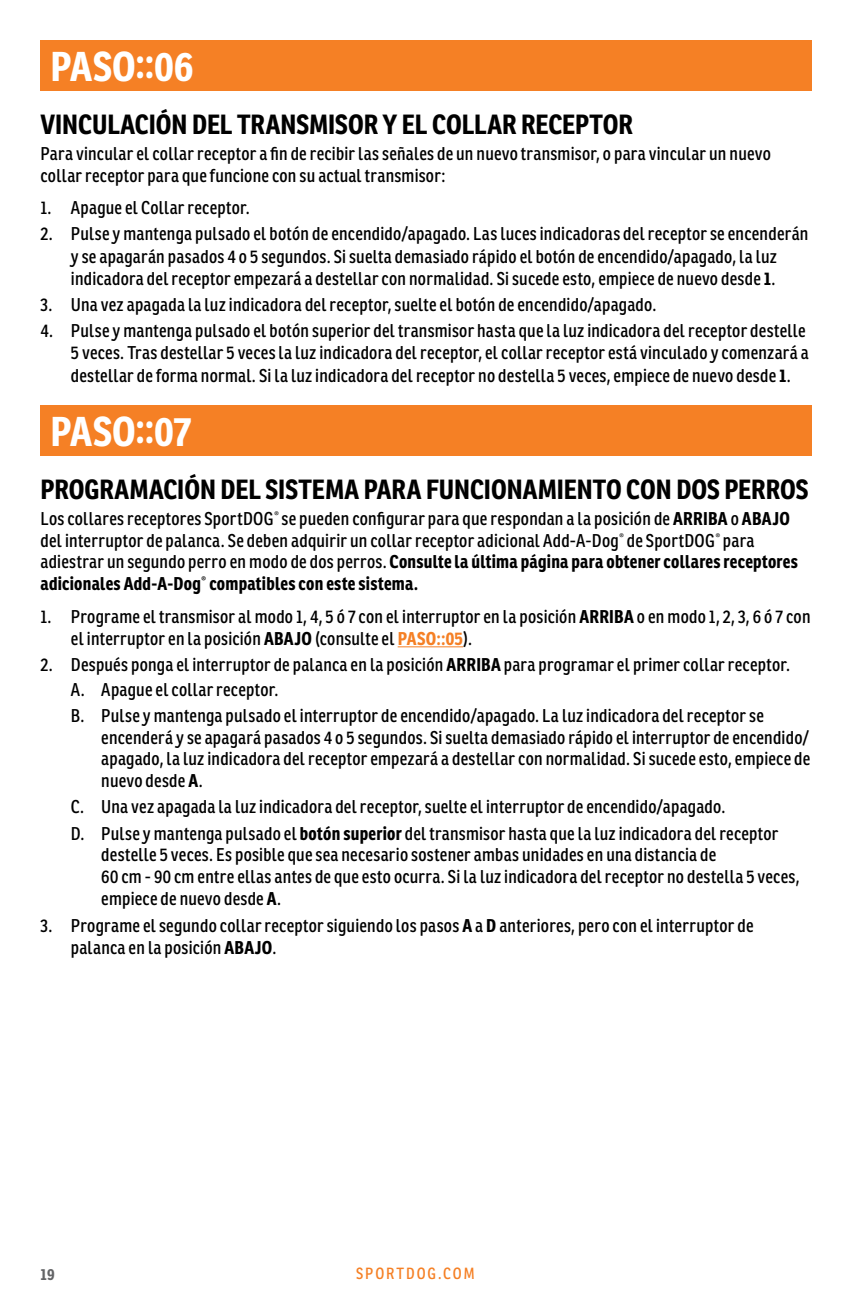
<style>
.page{position:relative;width:851px;height:1296px;background:#fff}
.page>*{position:absolute;margin:0;border:0;box-sizing:border-box;transform-origin:0 0}
.t1{font:700 40.5px "Ronnia Cond";color:#fff}
.t2{font:700 27px "Ronnia Cond";letter-spacing:-.005em;color:#000}
.t3{font:18px/21.6px "Ronnia Cond";letter-spacing:.015em;color:#000}
.t4{font:15.75px "Ronnia Cond";letter-spacing:.12em;color:#f58025}
.t5{font:700 15.75px "Ronnia Cond";color:#636466}
.s1{font-weight:700}
.s2{font-weight:700;color:#f58025}
</style>
<div class="page">
<hr style="left:397px;top:646px;width:66px;height:1px;background:#f58025">
<div style="left:40px;top:41px;width:771px;height:50px;background:#f58025"></div>
<div style="left:40px;top:406px;width:771px;height:50px;background:#f58025"></div>
<h1 class="t1" style="left:51px;top:41px;width:144px">PASO::06</h1>
<h2 class="t2" style="left:40px;top:107px;width:594px">VINCULACIÓN DEL TRANSMISOR Y EL COLLAR RECEPTOR</h2>
<p class="t3" style="left:40px;top:143px;width:731px">Para vincular el collar receptor a fin de recibir las señales de un nuevo transmisor, o para vincular un nuevo collar receptor para que funcione con su actual transmisor:</p>
<p class="t3" style="left:40px;top:197px;width:211px">1. Apague el Collar receptor.</p>
<p class="t3" style="left:40px;top:222px;width:769px;line-height:22.5px;text-align:center">2. Pulse y mantenga pulsado el botón de encendido/apagado. Las luces indicadoras del receptor se encenderán y se apagarán pasados 4 o 5 segundos. Si suelta demasiado rápido el botón de encendido/apagado, la luz indicadora del receptor empezará a destellar con normalidad. Si sucede esto, empiece de nuevo desde <span class="s1">1</span>.</p>
<p class="t3" style="left:40px;top:294px;width:617px">3. Una vez apagada la luz indicadora del receptor, suelte el botón de encendido/apagado.</p>
<p class="t3" style="left:71px;top:319px;width:739px;line-height:22.5px;text-indent:-30px">4. Pulse y mantenga pulsado el botón superior del transmisor hasta que la luz indicadora del receptor destelle<br>5 veces. Tras destellar 5 veces la luz indicadora del receptor, el collar receptor está vinculado y comenzará a destellar de forma normal. Si la luz indicadora del receptor no destella 5 veces, empiece de nuevo desde <span class="s1">1</span>.</p>
<h1 class="t1" style="left:51px;top:405px;width:142px">PASO::07</h1>
<h2 class="t2" style="left:40px;top:472px;width:769px">PROGRAMACIÓN DEL SISTEMA PARA FUNCIONAMIENTO CON DOS PERROS</h2>
<p class="t3" style="left:40px;top:508px;width:758px">Los collares receptores SportDOG<sup>®</sup> se pueden configurar para que respondan a la posición de <span class="s1">ARRIBA</span> o <span class="s1">ABAJO </span>del interruptor de palanca. Se deben adquirir un collar receptor adicional Add-A-Dog<sup>®</sup> de SportDOG<sup>®</sup> para adiestrar un segundo perro en modo de dos perros. <span class="s1">Consulte la última página para obtener collares receptores adicionales Add-A-Dog</span><sup>®</sup> <span class="s1">compatibles con este sistema.</span></p>
<p class="t3" style="left:71px;top:605px;width:741px;line-height:22.5px;text-indent:-30px">1. Programe el transmisor al modo 1, 4, 5 ó 7 con el interruptor en la posición <span class="s1">ARRIBA</span> o en modo 1, 2, 3, 6 ó 7 con el interruptor en la posición <span class="s1">ABAJO</span> (consulte el <span class="s2">PASO::05</span>).</p>
<p class="t3" style="left:71px;top:651px;width:720px;line-height:25.7px;text-indent:-30px">2. Después ponga el interruptor de palanca en la posición <span class="s1">ARRIBA</span> para programar el primer collar receptor.<br>A. Apague el collar receptor.<br>B. Pulse y mantenga pulsado el interruptor de encendido/apagado. La luz indicadora del receptor se</p>
<p class="t3" style="left:101px;top:726px;width:710px;text-align:justify">encenderá y se apagará pasados 4 o 5 segundos. Si suelta demasiado rápido el interruptor de encendido/ apagado, la luz indicadora del receptor empezará a destellar con normalidad. Si sucede esto, empiece de nuevo desde <span class="s1">A</span>.</p>
<p class="t3" style="left:71px;top:794px;width:709px;line-height:26.6px">C. Una vez apagada la luz indicadora del receptor, suelte el interruptor de encendido/apagado.<br>D. Pulse y mantenga pulsado el <span class="s1">botón superior</span> del transmisor hasta que la luz indicadora del receptor</p>
<p class="t3" style="left:101px;top:844px;width:699px">destelle 5 veces. Es posible que sea necesario sostener ambas unidades en una distancia de<br>60 cm - 90 cm entre ellas antes de que esto ocurra. Si la luz indicadora del receptor no destella 5 veces, empiece de nuevo desde <span class="s1">A</span>.</p>
<p class="t3" style="left:71px;top:914px;width:684px;line-height:22.5px;text-indent:-30px">3. Programe el segundo collar receptor siguiendo los pasos <span class="s1">A</span> a <span class="s1">D</span> anteriores, pero con el interruptor de palanca en la posición <span class="s1">ABAJO</span>.</p>
<p class="t5" style="left:40px;top:1264px;width:16px">19</p>
<p class="t4" style="left:356px;top:1264px;width:120px">SPORTDOG.COM</p>
</div>
